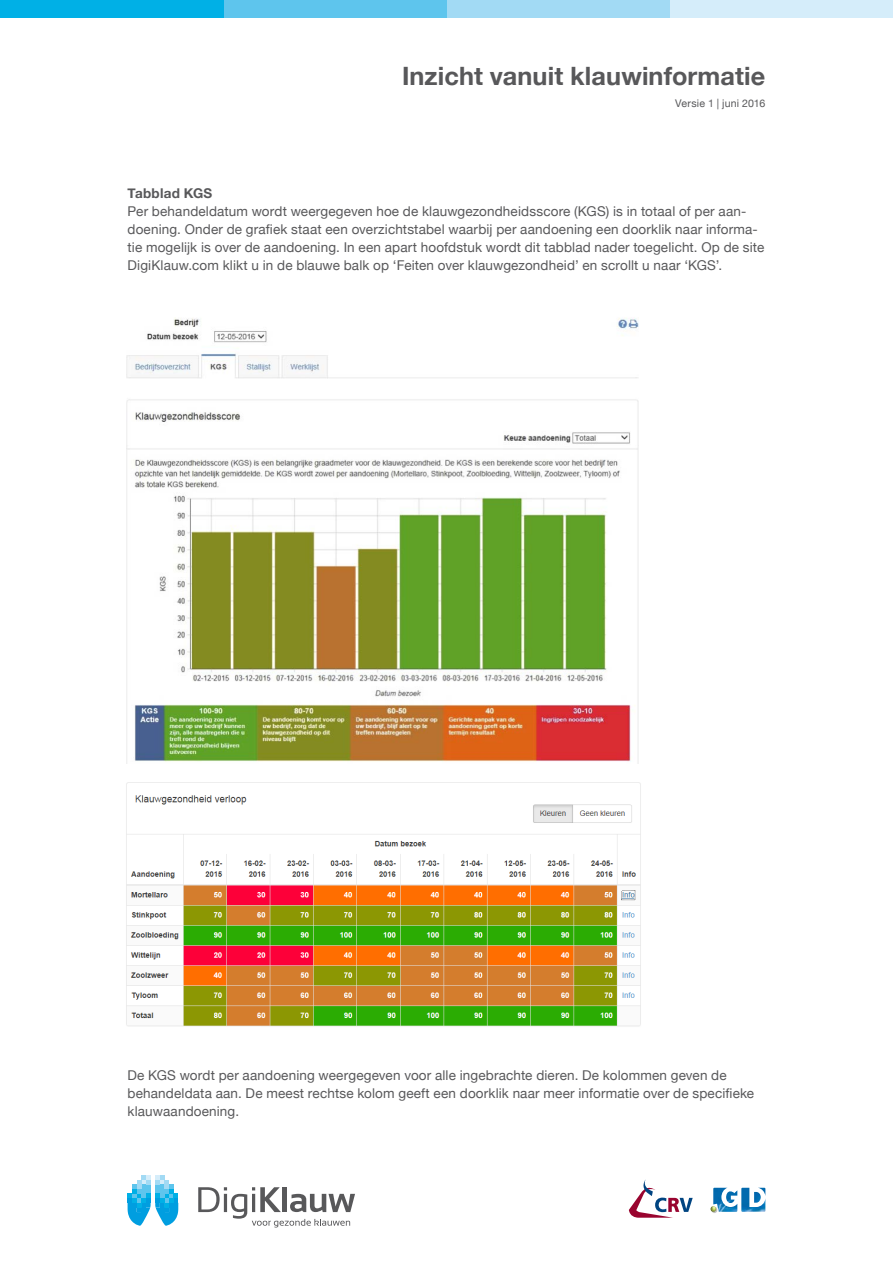
<style>
.page{position:relative;width:893px;height:1263px;background:#fff}
.page>*{position:absolute;margin:0;border:0;box-sizing:border-box;transform-origin:0 0}
.t1{font:700 25.2px "Helvetica Neue";letter-spacing:.005em;color:#58585a}
.t2{font:13.5px/18px "Helvetica Neue";letter-spacing:.01em;color:#58585a}
.t3{font:700 13.5px "Helvetica Neue";letter-spacing:.02em;color:#58585a}
.t4{font:10.65px "Helvetica Neue";letter-spacing:.015em;color:#58585a}
</style>
<div class="page">
<img style="left:127px;top:318px;width:512px;height:445px">
<img style="left:126px;top:782px;width:515px;height:245px">
<svg style="left:128px;top:1175px;width:50px;height:51px"></svg>
<svg style="left:198px;top:1187px;width:157px;height:40px"></svg>
<div style="left:670px;top:0;width:223px;height:17px;background:#d5edfa"></div>
<div style="left:446px;top:0;width:224px;height:17px;background:#a2daf4"></div>
<div style="left:223px;top:0;width:223px;height:17px;background:#5ec5ed"></div>
<div style="left:0;top:0;width:223px;height:17px;background:#00b0e6"></div>
<svg style="left:629px;top:1179px;width:64px;height:39px"></svg>
<img style="left:713px;top:1188px;width:52px;height:24px">
<svg style="left:710px;top:1206px;width:7px;height:7px"></svg>
<h1 class="t1" style="left:402px;top:56px;width:365px">Inzicht vanuit klauwinformatie</h1>
<p class="t4" style="left:675px;top:95px;width:92px">Versie 1 | juni 2016</p>
<p class="t3" style="left:128px;top:183px;width:86px">Tabblad KGS</p>
<p class="t2" style="left:128px;top:203px;width:638px">Per behandeldatum wordt weergegeven hoe de klauwgezondheidsscore (KGS) is in totaal of per aan&shy;doening. Onder de grafiek staat een overzichtstabel waarbij per aandoening een doorklik naar informa&shy;tie mogelijk is over de aandoening. In een apart hoofdstuk wordt dit tabblad nader toegelicht. Op de site DigiKlauw.com klikt u in de blauwe balk op ‘Feiten over klauwgezondheid’ en scrollt u naar ‘KGS’.</p>
<p class="t2" style="left:128px;top:1067px;width:628px">De KGS wordt per aandoening weergegeven voor alle ingebrachte dieren. De kolommen geven de behandeldata aan. De meest rechtse kolom geeft een doorklik naar meer informatie over de specifieke klauwaandoening.</p>
</div>
